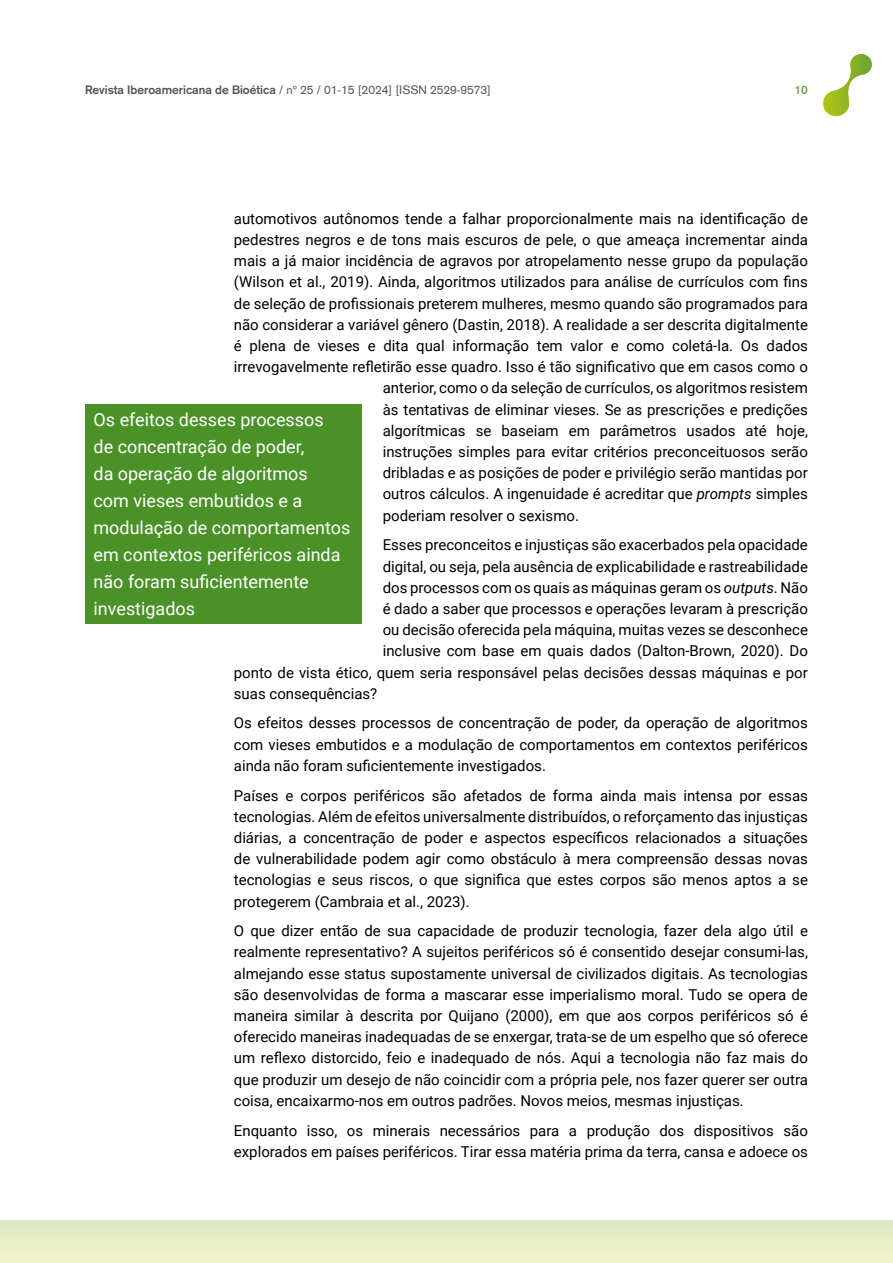
<style>
.page{position:relative;width:893px;height:1263px;background:#fff}
.page>*{position:absolute;margin:0;border:0;box-sizing:border-box;transform-origin:0 0}
.t1{font:18px/27px "Roboto";color:#fff}
.t2{font:15px/21.1px "Roboto";color:#000;text-align:justify}
.t3{font:12px "Akzidenz Grotesk";color:#575756}
.t4{font:700 12px "Akzidenz Grotesk";color:#74a54c}
.s1{font-weight:700}
.s2{font-style:italic}
</style>
<div class="page">
<div style="left:0;top:1220px;width:893px;height:43px;background:#e7edc8"></div>
<svg style="left:823px;top:54px;width:49px;height:62px"></svg>
<div style="left:85px;top:404px;width:276px;height:219px;background:#4a9228"></div>
<p class="t3" style="left:85px;top:83px;width:407px"><span class="s1">Revista Iberoamericana de Bioética</span> / nº 25 / 01-15 [2024] [ISSN 2529-9573]</p>
<p class="t4" style="left:795px;top:83px;width:15px">10</p>
<p class="t2" style="left:234px;top:207px;width:576px">automotivos autônomos tende a falhar proporcionalmente mais na identificação de</p>
<p class="t2" style="left:234px;top:229px;width:576px">pedestres negros e de tons mais escuros de pele, o que ameaça incrementar ainda</p>
<p class="t2" style="left:234px;top:250px;width:575px">mais a já maior incidência de agravos por atropelamento nesse grupo da população</p>
<p class="t2" style="left:234px;top:271px;width:576px">(Wilson et al., 2019). Ainda, algoritmos utilizados para análise de currículos com fins</p>
<p class="t2" style="left:234px;top:292px;width:576px">de seleção de profissionais preterem mulheres, mesmo quando são programados para</p>
<p class="t2" style="left:234px;top:313px;width:576px">não considerar a variável gênero (Dastin, 2018). A realidade a ser descrita digitalmente</p>
<p class="t2" style="left:234px;top:335px;width:576px">é plena de vieses e dita qual informação tem valor e como coletá-la. Os dados</p>
<p class="t2" style="left:234px;top:356px;width:576px">irrevogavelmente refletirão esse quadro. Isso é tão significativo que em casos como o</p>
<p class="t2" style="left:383px;top:377px;width:427px">anterior, como o da seleção de currículos, os algoritmos resistem</p>
<p class="t2" style="left:383px;top:398px;width:427px">às tentativas de eliminar vieses. Se as prescrições e predições</p>
<p class="t2" style="left:383px;top:419px;width:427px">algorítmicas se baseiam em parâmetros usados até hoje,</p>
<p class="t2" style="left:383px;top:441px;width:427px">instruções simples para evitar critérios preconceituosos serão</p>
<p class="t2" style="left:383px;top:462px;width:427px">dribladas e as posições de poder e privilégio serão mantidas por</p>
<p class="t2" style="left:383px;top:483px;width:427px">outros cálculos. A ingenuidade é acreditar que <span class="s2">prompts</span> simples</p>
<p class="t2" style="left:383px;top:504px;width:198px">poderiam resolver o sexismo.</p>
<p class="t2" style="left:383px;top:534px;width:427px">Esses preconceitos e injustiças são exacerbados pela opacidade</p>
<p class="t2" style="left:383px;top:555px;width:427px">digital, ou seja, pela ausência de explicabilidade e rastreabilidade</p>
<p class="t2" style="left:383px;top:576px;width:427px">dos processos com os quais as máquinas geram os <span class="s2">outputs</span>. Não</p>
<p class="t2" style="left:383px;top:597px;width:427px">é dado a saber que processos e operações levaram à prescrição</p>
<p class="t2" style="left:383px;top:619px;width:427px">ou decisão oferecida pela máquina, muitas vezes se desconhece</p>
<p class="t2" style="left:383px;top:640px;width:427px">inclusive com base em quais dados (Dalton-Brown, 2020). Do</p>
<p class="t2" style="left:234px;top:661px;width:576px">ponto de vista ético, quem seria responsável pelas decisões dessas máquinas e por</p>
<p class="t2" style="left:234px;top:682px;width:145px">suas consequências?</p>
<p class="t2" style="left:234px;top:712px;width:576px">Os efeitos desses processos de concentração de poder, da operação de algoritmos com vieses embutidos e a modulação de comportamentos em contextos periféricos ainda não foram suficientemente investigados.</p>
<p class="t2" style="left:234px;top:784px;width:576px">Países e corpos periféricos são afetados de forma ainda mais intensa por essas tecnologias. Além de efeitos universalmente distribuídos, o reforçamento das injustiças diárias, a concentração de poder e aspectos específicos relacionados a situações de vulnerabilidade podem agir como obstáculo à mera compreensão dessas novas tecnologias e seus riscos, o que significa que estes corpos são menos aptos a se protegerem (Cambraia et al., 2023).</p>
<p class="t2" style="left:234px;top:920px;width:576px">O que dizer então de sua capacidade de produzir tecnologia, fazer dela algo útil e realmente representativo? A sujeitos periféricos só é consentido desejar consumi-las, almejando esse status supostamente universal de civilizados digitais. As tecnologias são desenvolvidas de forma a mascarar esse imperialismo moral. Tudo se opera de maneira similar à descrita por Quijano (2000), em que aos corpos periféricos só é oferecido maneiras inadequadas de se enxergar, trata-se de um espelho que só oferece um reflexo distorcido, feio e inadequado de nós. Aqui a tecnologia não faz mais do que produzir um desejo de não coincidir com a própria pele, nos fazer querer ser outra coisa, encaixarmo-nos em outros padrões. Novos meios, mesmas injustiças.</p>
<p class="t2" style="left:234px;top:1119px;width:576px">Enquanto isso, os minerais necessários para a produção dos dispositivos são explorados em países periféricos. Tirar essa matéria prima da terra, cansa e adoece os</p>
<p class="t1" style="left:94px;top:405px;width:258px">Os efeitos desses processos<br>de concentração de poder,<br>da operação de algoritmos<br>com vieses embutidos e a modulação de comportamentos em contextos periféricos ainda não foram suficientemente investigados</p>
</div>
